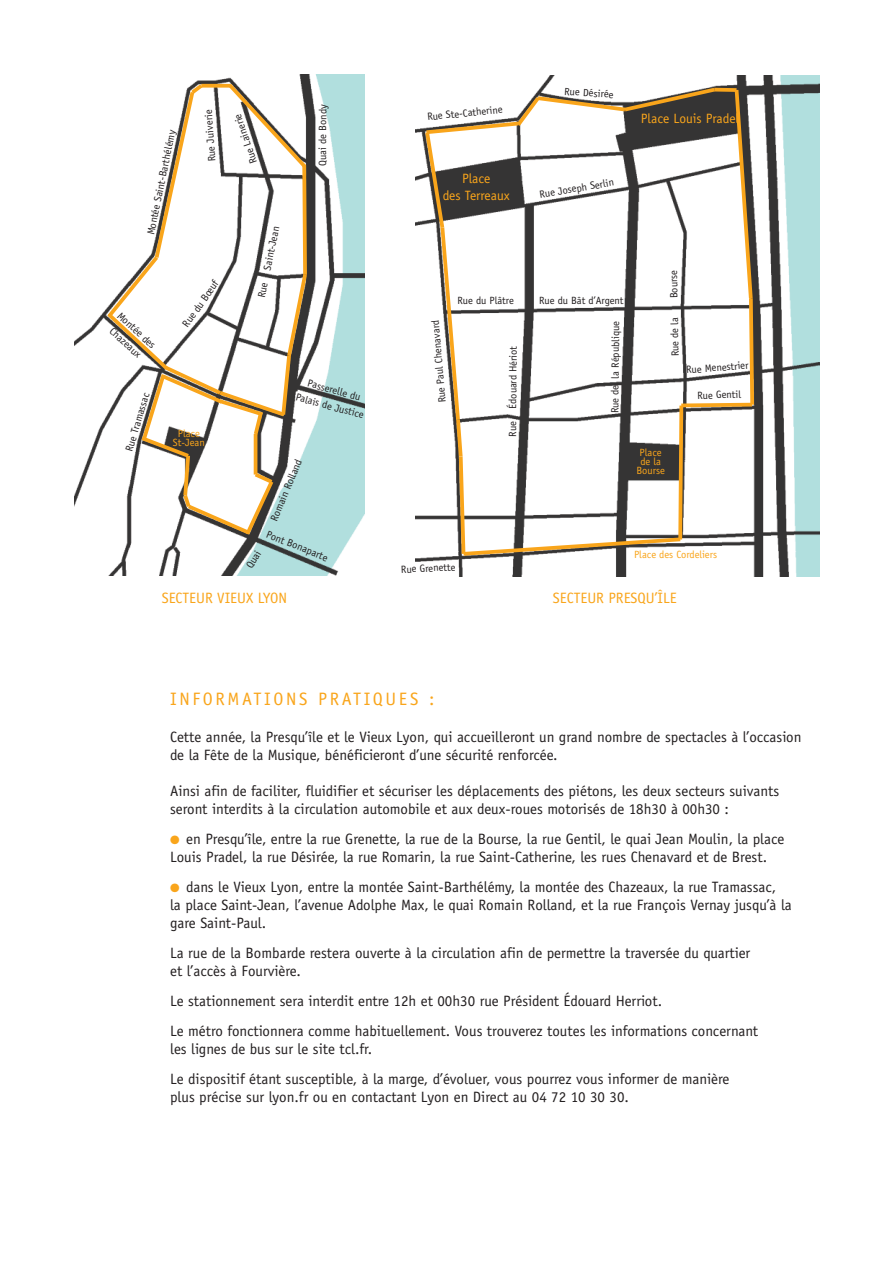
<style>
.page{position:relative;width:893px;height:1263px;background:#fff}
.page>*{position:absolute;margin:0;border:0;box-sizing:border-box;transform-origin:0 0}
.t1{font:18px "Officina Sans";letter-spacing:.15em;color:#f9a51b}
.t2{font:15px/18px "Officina Sans";color:#231f20}
.t3{font:15px "Officina Sans";color:#f9a51b}
.t4{font:13.5px/16.2px "Officina Sans";color:#f9a51b;text-align:center}
.t5{font:10.5px/16.5px "Officina Sans";letter-spacing:-.005em;color:#231f20;text-align:center}
.t6{font:10.5px/9px "Officina Sans";color:#f9a51b;text-align:center}
.s1{color:#f9a51b}
</style>
<div class="page">
<img style="left:415px;top:76px;width:404px;height:500px">
<svg style="left:422px;top:85px;width:334px;height:473px"></svg>
<img style="left:74px;top:75px;width:290px;height:501px">
<svg style="left:103px;top:80px;width:207px;height:459px"></svg>
<svg style="left:201px;top:84px;width:30px;height:4px"></svg>
<p class="t5" style="left:205px;top:162px;width:53px;rotate:-94deg">Rue Juiverie</p>
<p class="t5" style="left:247px;top:166px;width:54px;rotate:-109deg">Rue Lainerie</p>
<p class="t5" style="left:143px;top:233px;width:108px;rotate:-78deg">Montée Saint-Barthélémy</p>
<p class="t5" style="left:254px;top:296px;width:74px;rotate:-78deg">Rue Saint-Jean</p>
<p class="t5" style="left:179px;top:322px;width:56px;rotate:-55deg">Rue du Bœuf</p>
<p class="t5" style="left:124px;top:309px;width:49px;rotate:42deg">Montée des<br>Chazeaux</p>
<p class="t5" style="left:122px;top:449px;width:62px;rotate:-73deg">Rue Tramassac</p>
<p class="t6" style="left:173px;top:430px;width:33px">Place<br>St-Jean</p>
<p class="t5" style="left:315px;top:165px;width:62px;rotate:-90deg">Quai de Bondy</p>
<p class="t5" style="left:310px;top:376px;width:56px;rotate:15deg">Passerelle du</p>
<p class="t5" style="left:298px;top:390px;width:72px;rotate:15deg">Palais de Justice</p>
<p class="t5" style="left:267px;top:518px;width:67px;rotate:-67deg">Romain Rolland</p>
<p class="t5" style="left:270px;top:527px;width:67px;rotate:22deg">Pont Bonaparte</p>
<p class="t5" style="left:242px;top:563px;width:20px;rotate:-58deg">Quai</p>
<p class="t5" style="left:426px;top:110px;width:77px;rotate:-6deg">Rue Ste-Catherine</p>
<p class="t4" style="left:443px;top:172px;width:68px">Place<br>des Terreaux</p>
<p class="t5" style="left:565px;top:84px;width:51px;rotate:4deg">Rue Désirée</p>
<p class="t5" style="left:538px;top:187px;width:77px;rotate:-9deg">Rue Joseph Serlin</p>
<p class="t4" style="left:641px;top:112px;width:100px">Place Louis Pradel</p>
<p class="t5" style="left:435px;top:403px;width:84px;rotate:-95deg">Rue Paul Chenavard</p>
<p class="t5" style="left:457px;top:293px;width:58px">Rue du Plâtre</p>
<p class="t5" style="left:505px;top:436px;width:92px;rotate:-89deg">Rue Édouard Hériot</p>
<p class="t5" style="left:539px;top:293px;width:86px">Rue du Bât d’Argent</p>
<p class="t5" style="left:607px;top:413px;width:94px;rotate:-89deg">Rue de la République</p>
<p class="t5" style="left:667px;top:299px;width:30px;rotate:-91deg">Bourse</p>
<p class="t5" style="left:668px;top:356px;width:41px;rotate:-91deg">Rue de la</p>
<p class="t5" style="left:686px;top:362px;width:64px;rotate:-4deg">Rue Menestrier</p>
<p class="t5" style="left:697px;top:388px;width:45px;rotate:-2deg">Rue Gentil</p>
<p class="t6" style="left:636px;top:449px;width:30px">Place de la<br>Bourse</p>
<p class="t5" style="left:401px;top:562px;width:56px;rotate:-3deg">Rue Grenette</p>
<p class="t6" style="left:634px;top:550px;width:85px">Place des Cordeliers</p>
<p class="t3" style="left:162px;top:592px;width:127px">SECTEUR VIEUX LYON</p>
<p class="t3" style="left:553px;top:592px;width:125px">SECTEUR PRESQU’ÎLE</p>
<p class="t1" style="left:170px;top:692px;width:266px">INFORMATIONS PRATIQUES :</p>
<p class="t2" style="left:170px;top:729px;width:633px">Cette année, la Presqu’île et le Vieux Lyon, qui accueilleront un grand nombre de spectacles à l’occasion de la Fête de la Musique, bénéficieront d’une sécurité renforcée.</p>
<p class="t2" style="left:170px;top:783px;width:611px">Ainsi afin de faciliter, fluidifier et sécuriser les déplacements des piétons, les deux secteurs suivants seront interdits à la circulation automobile et aux deux-roues motorisés de 18h30 à 00h30 :</p>
<p class="t2" style="left:170px;top:831px;width:616px"><span class="s1">●</span> en Presqu’île, entre la rue Grenette, la rue de la Bourse, la rue Gentil, le quai Jean Moulin, la place<br>Louis Pradel, la rue Désirée, la rue Romarin, la rue Saint-Catherine, les rues Chenavard et de Brest.</p>
<p class="t2" style="left:170px;top:879px;width:623px"><span class="s1">●</span> dans le Vieux Lyon, entre la montée Saint-Barthélémy, la montée des Chazeaux, la rue Tramassac,<br>la place Saint-Jean, l’avenue Adolphe Max, le quai Romain Rolland, et la rue François Vernay jusqu’à la gare Saint-Paul.</p>
<p class="t2" style="left:170px;top:945px;width:582px">La rue de la Bombarde restera ouverte à la circulation afin de permettre la traversée du quartier et l’accès à Fourvière.</p>
<p class="t2" style="left:170px;top:987px;width:590px;line-height:30px">Le stationnement sera interdit entre 12h et 00h30 rue Président Édouard Herriot.<br>Le métro fonctionnera comme habituellement. Vous trouverez toutes les informations concernant</p>
<p class="t2" style="left:170px;top:1035px;width:561px;line-height:30px">les lignes de bus sur le site tcl.fr.<br>Le dispositif étant susceptible, à la marge, d’évoluer, vous pourrez vous informer de manière</p>
<p class="t2" style="left:170px;top:1089px;width:460px">plus précise sur lyon.fr ou en contactant Lyon en Direct au 04 72 10 30 30.</p>
</div>
